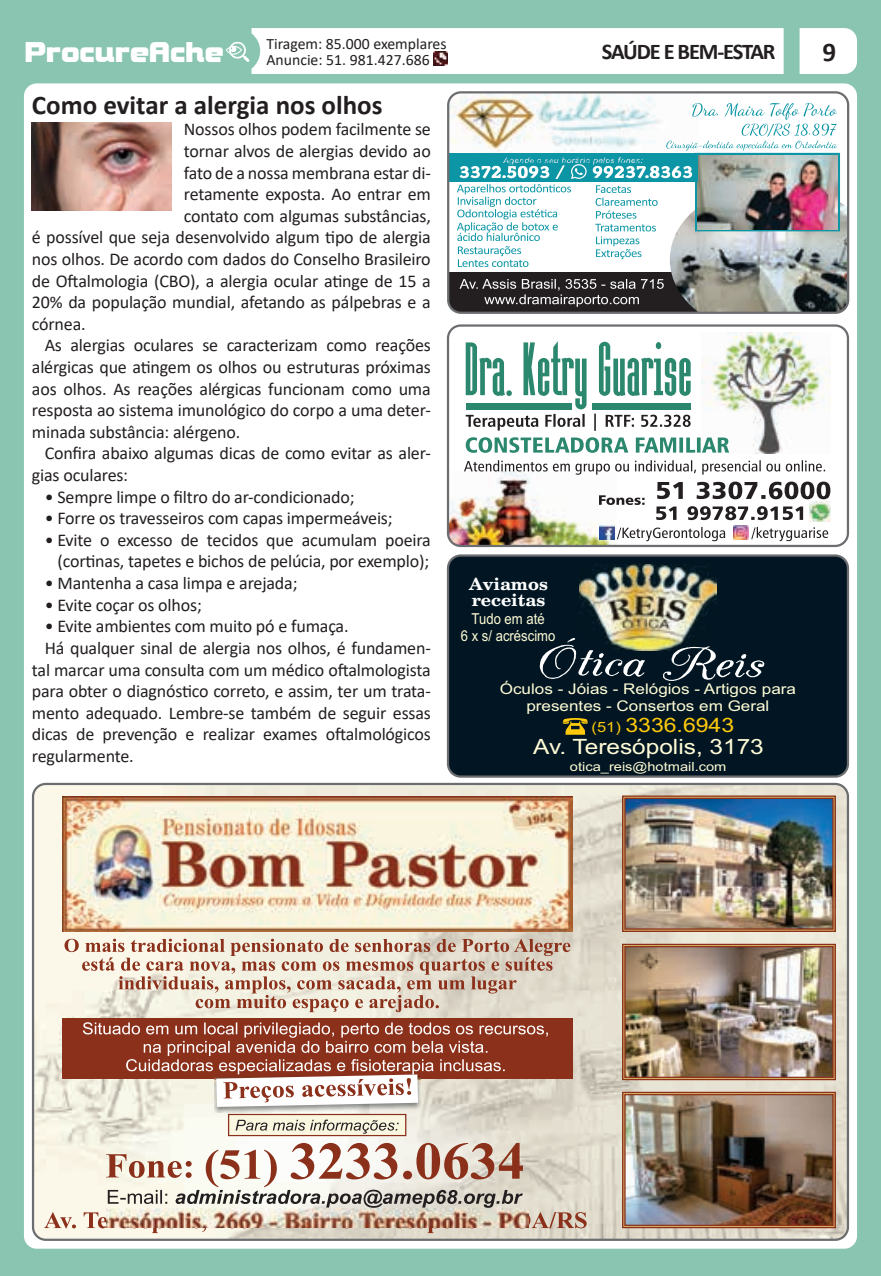
<style>
.page{position:relative;width:881px;height:1276px;background:#fff}
.page>*{position:absolute;margin:0;border:0;box-sizing:border-box;transform-origin:0 0}
.t1{font:700 30.38px "Bolster";color:#fff}
.t2{font:700 27px "Calibri";color:#231f20}
.t3{font:700 22.5px "Calibri";letter-spacing:-.055em;color:#231f20}
.t4{font:21.15px "Arial";color:#fffbd6;scale:1.16 1}
.t5{font:19.8px "Arial";color:#feca0a;scale:1.16 1}
.t6{font:18px/21.6px "Calibri";letter-spacing:-.01em;color:#231f20;text-align:right}
.t7{font:700 16.88px/16px "Century Schlbk Cyrillic BT";color:#fff;scale:1.06 1}
.t8{font:15.75px/15.8px "Calibri";color:#231f20}
.t9{font:15.08px/17.1px "Arial Narrow";color:#fffbd6;text-align:center;scale:1.06 1}
.t10{font:14.85px/16.4px "Arial";color:#fffbd6;text-align:center;scale:1.16 1}
.t11{font:12.6px "Arial";color:#fffbd6;scale:1.16 1}
.s1{font-size:14.17px}
</style>
<div class="page">
<div style="left:0;top:0;width:880px;height:1276px;background:#8ac5b2"></div>
<div style="left:24px;top:83px;width:832px;height:1165px;background:#fff;border-radius:13px"></div>
<div style="left:799px;top:28px;width:57px;height:46px;background:#fff"></div>
<div style="left:225px;top:28px;width:558px;height:46px;background:#fff"></div>
<img style="left:433px;top:52px;width:14px;height:14px">
<img style="left:33px;top:784px;width:814px;height:455px">
<img style="left:62px;top:796px;width:510px;height:135px">
<img style="left:106px;top:1107px;width:422px;height:36px">
<div style="left:62px;top:1018px;width:510px;height:60px;background:#8b301a"></div>
<svg style="left:64px;top:938px;width:506px;height:74px"></svg>
<img style="left:621px;top:795px;width:215px;height:137px">
<img style="left:621px;top:943px;width:215px;height:137px">
<img style="left:621px;top:1091px;width:215px;height:137px">
<div style="left:228px;top:1114px;width:177px;height:21px;background:#faf7e1"></div>
<div style="left:228px;top:1114px;width:178px;height:22px;border:1px solid #8b301a"></div>
<svg style="left:235px;top:1119px;width:163px;height:14px"></svg>
<svg style="left:44px;top:1143px;width:542px;height:90px"></svg>
<img style="left:214px;top:1107px;width:206px;height:5px">
<svg style="left:83px;top:1022px;width:464px;height:85px"></svg>
<div style="left:32px;top:783px;width:816px;height:458px;border:2px solid #6c6d70;border-radius:13px"></div>
<svg style="left:450px;top:92px;width:397px;height:181px"></svg>
<img style="left:450px;top:92px;width:248px;height:61px">
<svg style="left:666px;top:103px;width:170px;height:48px"></svg>
<div style="left:448px;top:273px;width:253px;height:40px;background:#231f20"></div>
<img style="left:669px;top:183px;width:178px;height:130px">
<svg style="left:459px;top:279px;width:204px;height:28px"></svg>
<div style="left:694px;top:153px;width:145px;height:78px;border:5px solid #0b95a5"></div>
<img style="left:697px;top:155px;width:140px;height:74px">
<div style="left:448px;top:153px;width:249px;height:28px;background:#0b95a5"></div>
<svg style="left:592px;top:166px;width:99px;height:12px"></svg>
<img style="left:503px;top:157px;width:136px;height:6px">
<svg style="left:457px;top:164px;width:129px;height:103px"></svg>
<svg style="left:595px;top:185px;width:62px;height:74px"></svg>
<div style="left:447px;top:91px;width:401px;height:223px;border:2px solid #6c6d70;border-radius:13px"></div>
<div style="left:449px;top:555px;width:398px;height:221px;background:#011622"></div>
<img style="left:579px;top:565px;width:137px;height:85px">
<svg style="left:539px;top:637px;width:105px;height:42px"></svg>
<svg style="left:662px;top:646px;width:102px;height:35px"></svg>
<svg style="left:562px;top:718px;width:25px;height:17px"></svg>
<div style="left:446px;top:554px;width:402px;height:223px;border:2px solid #6c6d70;border-radius:13px"></div>
<svg style="left:449px;top:325px;width:398px;height:221px"></svg>
<img style="left:449px;top:471px;width:167px;height:75px">
<svg style="left:657px;top:481px;width:173px;height:18px"></svg>
<svg style="left:656px;top:506px;width:146px;height:14px"></svg>
<img style="left:809px;top:502px;width:21px;height:19px">
<svg style="left:464px;top:460px;width:360px;height:15px"></svg>
<svg style="left:616px;top:527px;width:109px;height:14px"></svg>
<svg style="left:751px;top:527px;width:76px;height:14px"></svg>
<img style="left:598px;top:525px;width:16px;height:15px">
<img style="left:733px;top:525px;width:15px;height:15px">
<img style="left:700px;top:332px;width:130px;height:121px">
<svg style="left:465px;top:341px;width:225px;height:90px"></svg>
<svg style="left:465px;top:437px;width:263px;height:16px"></svg>
<div style="left:465px;top:403px;width:106px;height:6px;background:#2b876d"></div>
<div style="left:592px;top:403px;width:98px;height:6px;background:#2b876d"></div>
<svg style="left:598px;top:495px;width:46px;height:10px"></svg>
<div style="left:446px;top:324px;width:402px;height:223px;border:2px solid #6c6d70;border-radius:13px"></div>
<img style="left:32px;top:123px;width:139px;height:87px">
<p class="t8" style="left:266px;top:36px;width:182px">Tiragem: 85.000 exemplares<br>Anuncie: 51. 981.427.686</p>
<h1 class="t1" style="left:25px;top:32px;width:201px">ProcureAche</h1>
<p class="t3" style="left:601px;top:36px;width:175px">SAÚDE E BEM-ESTAR</p>
<h2 class="t2" style="left:822px;top:33px;width:15px">9</h2>
<h2 class="t2" style="left:32px;top:86px;width:352px">Como evitar a alergia nos olhos</h2>
<p class="t6" style="left:184px;top:118px;width:248px">Nossos olhos podem facilmente se</p>
<p class="t6" style="left:184px;top:140px;width:248px">tornar alvos de alergias devido ao</p>
<p class="t6" style="left:184px;top:161px;width:248px">fato de a nossa membrana estar di-</p>
<p class="t6" style="left:184px;top:183px;width:248px">retamente exposta. Ao entrar em</p>
<p class="t6" style="left:184px;top:204px;width:248px">contato com algumas substâncias,</p>
<p class="t6" style="left:32px;top:226px;width:400px">é possível que seja desenvolvido algum tipo de alergia</p>
<p class="t6" style="left:32px;top:248px;width:400px">nos olhos. De acordo com dados do Conselho Brasileiro</p>
<p class="t6" style="left:32px;top:269px;width:400px">de Oftalmologia (CBO), a alergia ocular atinge de 15 a</p>
<p class="t6" style="left:32px;top:291px;width:400px">20% da população mundial, afetando as pálpebras e a</p>
<p class="t6" style="left:32px;top:312px;width:55px">córnea.</p>
<p class="t6" style="left:45px;top:334px;width:387px">As alergias oculares se caracterizam como reações</p>
<p class="t6" style="left:32px;top:356px;width:400px">alérgicas que atingem os olhos ou estruturas próximas</p>
<p class="t6" style="left:32px;top:377px;width:400px">aos olhos. As reações alérgicas funcionam como uma</p>
<p class="t6" style="left:32px;top:399px;width:400px">resposta ao sistema imunológico do corpo a uma deter-</p>
<p class="t6" style="left:32px;top:420px;width:210px">minada substância: alérgeno.</p>
<p class="t6" style="left:45px;top:442px;width:387px">Confira abaixo algumas dicas de como evitar as aler-</p>
<p class="t6" style="left:32px;top:464px;width:98px">gias oculares:</p>
<p class="t6" style="left:45px;top:485px;width:311px">• Sempre limpe o filtro do ar-condicionado;</p>
<p class="t6" style="left:45px;top:507px;width:349px">• Forre os travesseiros com capas impermeáveis;</p>
<p class="t6" style="left:45px;top:528px;width:387px">• Evite o excesso de tecidos que acumulam poeira (cortinas, tapetes e bichos de pelúcia, por exemplo);</p>
<p class="t6" style="left:45px;top:572px;width:254px">• Mantenha a casa limpa e arejada;</p>
<p class="t6" style="left:45px;top:593px;width:159px">• Evite coçar os olhos;</p>
<p class="t6" style="left:45px;top:615px;width:305px">• Evite ambientes com muito pó e fumaça.</p>
<p class="t6" style="left:45px;top:636px;width:387px">Há qualquer sinal de alergia nos olhos, é fundamen-</p>
<p class="t6" style="left:32px;top:658px;width:400px">tal marcar uma consulta com um médico oftalmologista</p>
<p class="t6" style="left:32px;top:680px;width:400px">para obter o diagnóstico correto, e assim, ter um trata-</p>
<p class="t6" style="left:32px;top:701px;width:400px">mento adequado. Lembre-se também de seguir essas</p>
<p class="t6" style="left:32px;top:723px;width:400px">dicas de prevenção e realizar exames oftalmológicos</p>
<p class="t6" style="left:32px;top:744px;width:103px">regularmente.</p>
<p class="t7" style="left:469px;top:576px;width:76px">Aviamos receitas</p>
<p class="t9" style="left:460px;top:609px;width:91px">Tudo em até<br>6 x s/ acréscimo</p>
<p class="t10" style="left:499px;top:681px;width:257px">Óculos - Jóias - Relógios - Artigos para presentes - Consertos em Geral</p>
<p class="t5" style="left:591px;top:711px;width:124px"><span class="s1">(51)</span> 3336.6943</p>
<p class="t11" style="left:569px;top:757px;width:136px">otica_reis@hotmail.com</p>
<p class="t4" style="left:533px;top:732px;width:200px">Av. Teresópolis, 3173</p>
</div>
